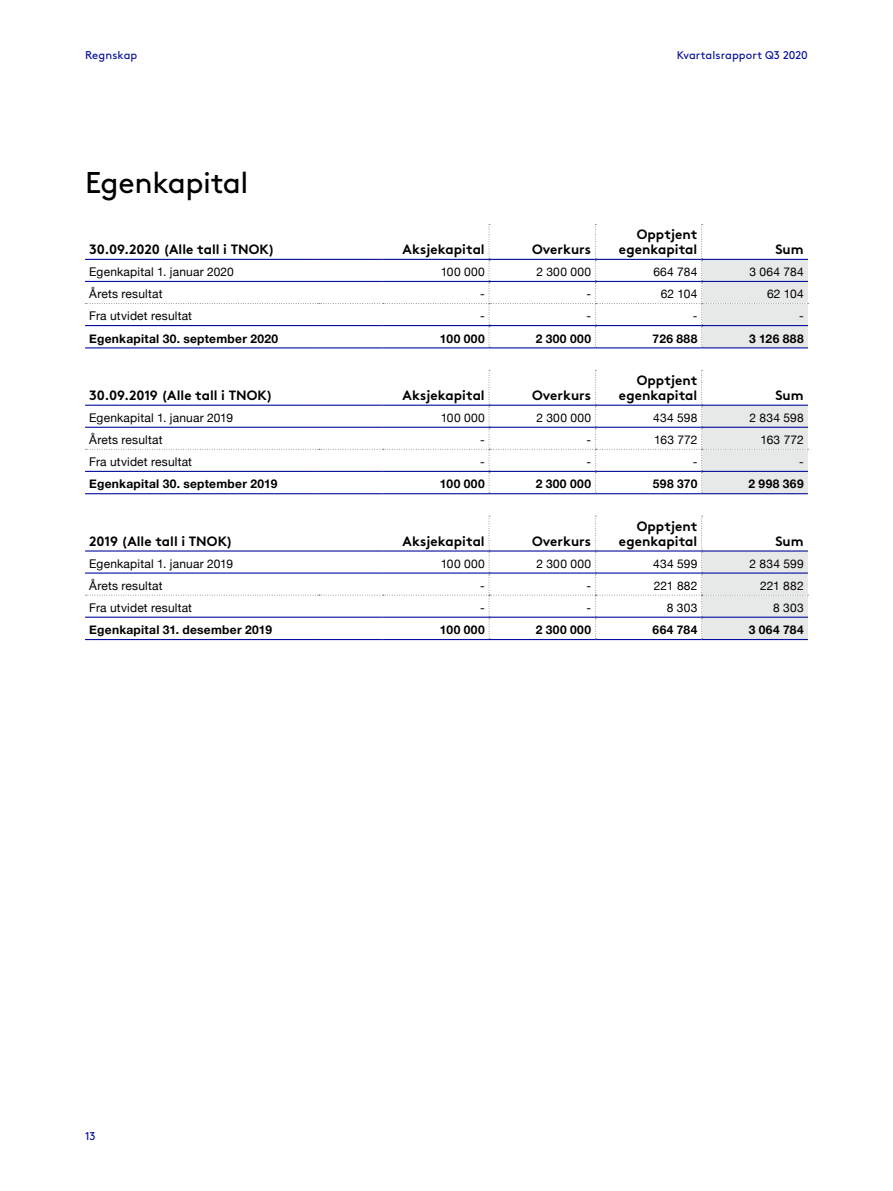
<style>
.page{position:relative;width:893px;height:1191px;background:#fff}
.page>*{position:absolute;margin:0;border:0;box-sizing:border-box;transform-origin:0 0}
.t1{font:30px "Brown";letter-spacing:-.015em;color:#000}
.t2{font:700 13.5px/15px "Brown";color:#000;text-align:right}
.t3{font:12px "Helvetica Neue";letter-spacing:.015em;color:#000}
.t4{font:700 12px "Helvetica Neue";letter-spacing:.025em;color:#000}
.t5{font:11.25px "Brown";letter-spacing:.005em;color:#060e9f}
</style>
<div class="page">
<svg style="left:85px;top:224px;width:723px;height:415px"></svg>
<hr style="left:85px;top:281px;width:234px;height:1px;background:#060e9f">
<hr style="left:85px;top:427px;width:234px;height:1px;background:#060e9f">
<hr style="left:85px;top:572px;width:234px;height:1px;background:#060e9f">
<hr style="left:85px;top:325px;width:234px;height:1px;background:#060e9f">
<hr style="left:85px;top:347px;width:234px;height:1px;background:#060e9f">
<hr style="left:85px;top:471px;width:234px;height:1px;background:#060e9f">
<hr style="left:85px;top:493px;width:234px;height:1px;background:#060e9f">
<hr style="left:85px;top:616px;width:234px;height:2px;background:#060e9f">
<hr style="left:85px;top:639px;width:234px;height:1px;background:#060e9f">
<hr style="left:85px;top:259px;width:234px;height:1px;background:#060e9f">
<hr style="left:319px;top:259px;width:64px;height:1px;background:#060e9f">
<hr style="left:383px;top:259px;width:106px;height:1px;background:#060e9f">
<hr style="left:489px;top:259px;width:106px;height:1px;background:#060e9f">
<hr style="left:595px;top:259px;width:107px;height:1px;background:#060e9f">
<hr style="left:702px;top:259px;width:106px;height:1px;background:#060e9f">
<hr style="left:319px;top:281px;width:64px;height:1px;background:#060e9f">
<hr style="left:383px;top:281px;width:106px;height:1px;background:#060e9f">
<hr style="left:489px;top:281px;width:106px;height:1px;background:#060e9f">
<hr style="left:595px;top:281px;width:107px;height:1px;background:#060e9f">
<hr style="left:702px;top:281px;width:106px;height:1px;background:#060e9f">
<hr style="left:319px;top:325px;width:64px;height:1px;background:#060e9f">
<hr style="left:383px;top:325px;width:106px;height:1px;background:#060e9f">
<hr style="left:489px;top:325px;width:106px;height:1px;background:#060e9f">
<hr style="left:595px;top:325px;width:107px;height:1px;background:#060e9f">
<hr style="left:702px;top:325px;width:106px;height:1px;background:#060e9f">
<hr style="left:319px;top:347px;width:64px;height:1px;background:#060e9f">
<hr style="left:383px;top:347px;width:106px;height:1px;background:#060e9f">
<hr style="left:489px;top:347px;width:106px;height:1px;background:#060e9f">
<hr style="left:595px;top:347px;width:107px;height:1px;background:#060e9f">
<hr style="left:702px;top:347px;width:106px;height:1px;background:#060e9f">
<hr style="left:85px;top:404px;width:234px;height:2px;background:#060e9f">
<hr style="left:319px;top:404px;width:64px;height:2px;background:#060e9f">
<hr style="left:383px;top:404px;width:106px;height:2px;background:#060e9f">
<hr style="left:489px;top:404px;width:106px;height:2px;background:#060e9f">
<hr style="left:595px;top:404px;width:107px;height:2px;background:#060e9f">
<hr style="left:702px;top:404px;width:106px;height:2px;background:#060e9f">
<hr style="left:319px;top:427px;width:64px;height:1px;background:#060e9f">
<hr style="left:383px;top:427px;width:106px;height:1px;background:#060e9f">
<hr style="left:489px;top:427px;width:106px;height:1px;background:#060e9f">
<hr style="left:595px;top:427px;width:107px;height:1px;background:#060e9f">
<hr style="left:702px;top:427px;width:106px;height:1px;background:#060e9f">
<hr style="left:319px;top:471px;width:64px;height:1px;background:#060e9f">
<hr style="left:383px;top:471px;width:106px;height:1px;background:#060e9f">
<hr style="left:489px;top:471px;width:106px;height:1px;background:#060e9f">
<hr style="left:595px;top:471px;width:107px;height:1px;background:#060e9f">
<hr style="left:702px;top:471px;width:106px;height:1px;background:#060e9f">
<hr style="left:319px;top:493px;width:64px;height:1px;background:#060e9f">
<hr style="left:383px;top:493px;width:106px;height:1px;background:#060e9f">
<hr style="left:489px;top:493px;width:106px;height:1px;background:#060e9f">
<hr style="left:595px;top:493px;width:107px;height:1px;background:#060e9f">
<hr style="left:702px;top:493px;width:106px;height:1px;background:#060e9f">
<hr style="left:85px;top:550px;width:234px;height:1px;background:#060e9f">
<hr style="left:319px;top:550px;width:64px;height:1px;background:#060e9f">
<hr style="left:383px;top:550px;width:106px;height:1px;background:#060e9f">
<hr style="left:489px;top:550px;width:106px;height:1px;background:#060e9f">
<hr style="left:595px;top:550px;width:107px;height:1px;background:#060e9f">
<hr style="left:702px;top:550px;width:106px;height:1px;background:#060e9f">
<hr style="left:319px;top:572px;width:64px;height:1px;background:#060e9f">
<hr style="left:383px;top:572px;width:106px;height:1px;background:#060e9f">
<hr style="left:489px;top:572px;width:106px;height:1px;background:#060e9f">
<hr style="left:595px;top:572px;width:107px;height:1px;background:#060e9f">
<hr style="left:702px;top:572px;width:106px;height:1px;background:#060e9f">
<hr style="left:319px;top:616px;width:64px;height:2px;background:#060e9f">
<hr style="left:383px;top:616px;width:106px;height:2px;background:#060e9f">
<hr style="left:489px;top:616px;width:106px;height:2px;background:#060e9f">
<hr style="left:595px;top:616px;width:107px;height:2px;background:#060e9f">
<hr style="left:702px;top:616px;width:106px;height:2px;background:#060e9f">
<hr style="left:319px;top:639px;width:64px;height:1px;background:#060e9f">
<hr style="left:383px;top:639px;width:106px;height:1px;background:#060e9f">
<hr style="left:489px;top:639px;width:106px;height:1px;background:#060e9f">
<hr style="left:595px;top:639px;width:107px;height:1px;background:#060e9f">
<hr style="left:702px;top:639px;width:106px;height:1px;background:#060e9f">
<p class="t5" style="left:85px;top:47px;width:54px">Regnskap</p>
<p class="t5" style="left:677px;top:47px;width:133px">Kvartalsrapport Q3 2020</p>
<h1 class="t1" style="left:85px;top:159px;width:165px">Egenkapital</h1>
<p class="t2" style="left:89px;top:240px;width:187px">30.09.2020 (Alle tall i TNOK)</p>
<p class="t2" style="left:403px;top:240px;width:84px">Aksjekapital</p>
<p class="t2" style="left:532px;top:240px;width:61px">Overkurs</p>
<p class="t2" style="left:619px;top:225px;width:80px">Opptjent egenkapital</p>
<p class="t2" style="left:775px;top:240px;width:30px">Sum</p>
<p class="t3" style="left:89px;top:263px;width:146px">Egenkapital 1. januar 2020</p>
<p class="t3" style="left:441px;top:263px;width:46px">100 000</p>
<p class="t3" style="left:536px;top:263px;width:56px">2 300 000</p>
<p class="t3" style="left:653px;top:263px;width:46px">664 784</p>
<p class="t3" style="left:749px;top:263px;width:56px">3 064 784</p>
<p class="t3" style="left:89px;top:285px;width:75px">Årets resultat</p>
<p class="t3" style="left:480px;top:285px;width:5px">-</p>
<p class="t3" style="left:661px;top:285px;width:38px">62 104</p>
<p class="t3" style="left:767px;top:285px;width:38px">62 104</p>
<p class="t3" style="left:89px;top:307px;width:104px">Fra utvidet resultat</p>
<p class="t3" style="left:480px;top:307px;width:5px">-</p>
<p class="t4" style="left:89px;top:329px;width:190px">Egenkapital 30. september 2020</p>
<p class="t4" style="left:440px;top:329px;width:46px">100 000</p>
<p class="t4" style="left:536px;top:329px;width:57px">2 300 000</p>
<p class="t4" style="left:653px;top:329px;width:46px">726 888</p>
<p class="t4" style="left:749px;top:329px;width:56px">3 126 888</p>
<p class="t2" style="left:89px;top:386px;width:185px">30.09.2019 (Alle tall i TNOK)</p>
<p class="t2" style="left:403px;top:386px;width:84px">Aksjekapital</p>
<p class="t2" style="left:532px;top:386px;width:61px">Overkurs</p>
<p class="t2" style="left:619px;top:371px;width:80px">Opptjent egenkapital</p>
<p class="t2" style="left:775px;top:386px;width:30px">Sum</p>
<p class="t3" style="left:89px;top:409px;width:145px">Egenkapital 1. januar 2019</p>
<p class="t3" style="left:441px;top:409px;width:46px">100 000</p>
<p class="t3" style="left:536px;top:409px;width:56px">2 300 000</p>
<p class="t3" style="left:653px;top:409px;width:46px">434 598</p>
<p class="t3" style="left:750px;top:409px;width:56px">2 834 598</p>
<p class="t3" style="left:89px;top:431px;width:75px">Årets resultat</p>
<p class="t3" style="left:480px;top:431px;width:5px">-</p>
<p class="t3" style="left:654px;top:431px;width:45px">163 772</p>
<p class="t3" style="left:760px;top:431px;width:45px">163 772</p>
<p class="t3" style="left:89px;top:453px;width:104px">Fra utvidet resultat</p>
<p class="t3" style="left:480px;top:453px;width:5px">-</p>
<p class="t4" style="left:89px;top:475px;width:190px">Egenkapital 30. september 2019</p>
<p class="t4" style="left:440px;top:475px;width:46px">100 000</p>
<p class="t4" style="left:536px;top:475px;width:57px">2 300 000</p>
<p class="t4" style="left:653px;top:475px;width:46px">598 370</p>
<p class="t4" style="left:749px;top:475px;width:57px">2 998 369</p>
<p class="t2" style="left:89px;top:532px;width:145px">2019 (Alle tall i TNOK)</p>
<p class="t2" style="left:403px;top:532px;width:84px">Aksjekapital</p>
<p class="t2" style="left:532px;top:532px;width:61px">Overkurs</p>
<p class="t2" style="left:619px;top:517px;width:80px">Opptjent egenkapital</p>
<p class="t2" style="left:775px;top:532px;width:30px">Sum</p>
<p class="t3" style="left:89px;top:555px;width:145px">Egenkapital 1. januar 2019</p>
<p class="t3" style="left:441px;top:555px;width:46px">100 000</p>
<p class="t3" style="left:536px;top:555px;width:56px">2 300 000</p>
<p class="t3" style="left:653px;top:555px;width:46px">434 599</p>
<p class="t3" style="left:749px;top:555px;width:56px">2 834 599</p>
<p class="t3" style="left:89px;top:577px;width:75px">Årets resultat</p>
<p class="t3" style="left:480px;top:577px;width:5px">-</p>
<p class="t3" style="left:654px;top:577px;width:45px">221 882</p>
<p class="t3" style="left:760px;top:577px;width:45px">221 882</p>
<p class="t3" style="left:89px;top:599px;width:104px">Fra utvidet resultat</p>
<p class="t3" style="left:480px;top:599px;width:5px">-</p>
<p class="t3" style="left:667px;top:599px;width:32px">8 303</p>
<p class="t3" style="left:773px;top:599px;width:32px">8 303</p>
<p class="t4" style="left:89px;top:620px;width:184px">Egenkapital 31. desember 2019</p>
<p class="t4" style="left:440px;top:620px;width:46px">100 000</p>
<p class="t4" style="left:536px;top:620px;width:57px">2 300 000</p>
<p class="t4" style="left:653px;top:620px;width:46px">664 784</p>
<p class="t4" style="left:749px;top:620px;width:56px">3 064 784</p>
<p class="t5" style="left:85px;top:1127px;width:12px">13</p>
</div>
